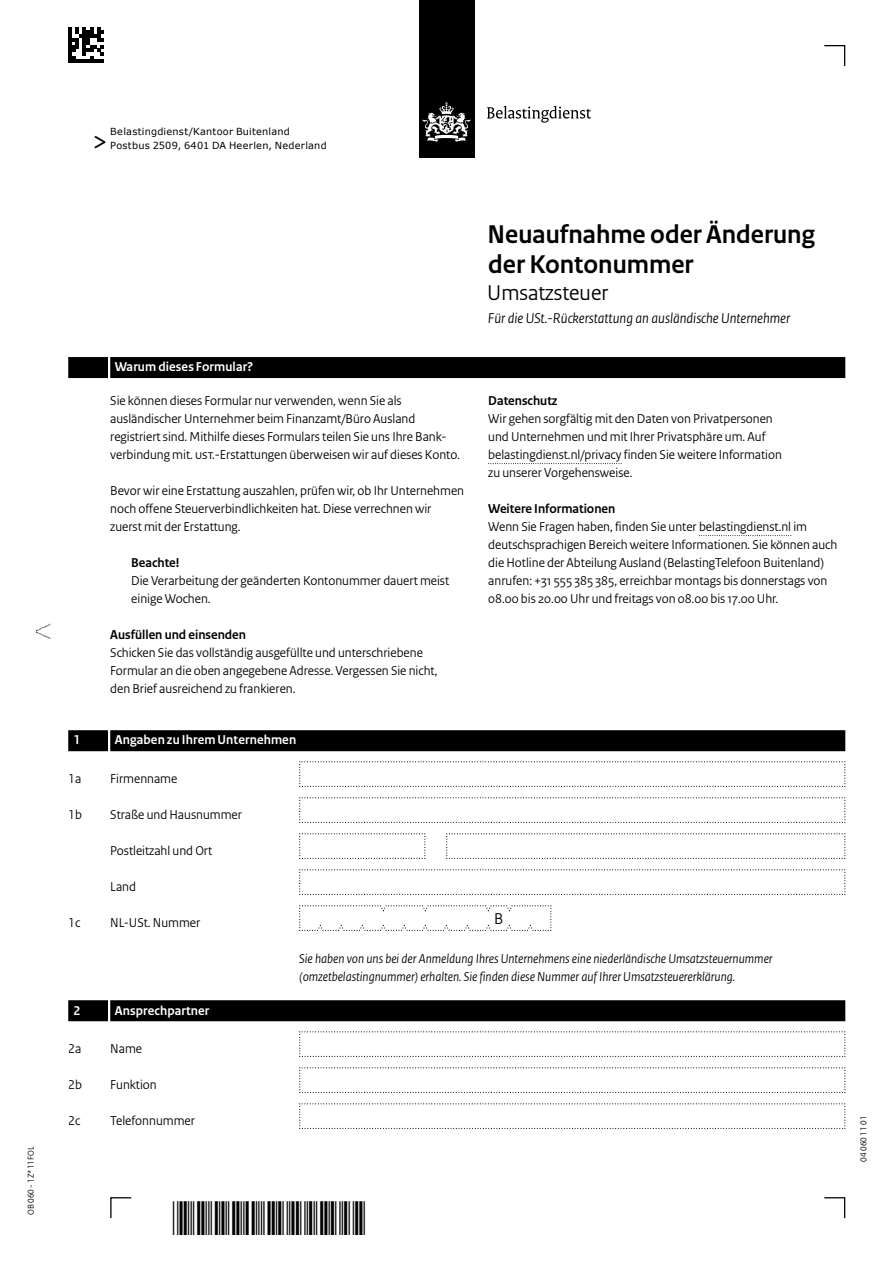
<style>
.page{position:relative;width:893px;height:1263px;background:#fff}
.page>*{position:absolute;margin:0;border:0;box-sizing:border-box;transform-origin:0 0}
.t1{font:30px "Rijksoverheid Sans Heading";color:#000}
.Documenttitel{font:700 27px/30px "Rijksoverheid Sans Heading";color:#000}
.Documenttitel-2{font:22.5px "Rijksoverheid Sans Heading";color:#000}
.t2{font:16.5px "Rijksoverheid Sans Heading";color:#000}
.Onderwerp{font:italic 15px "Rijksoverheid Sans Heading";color:#000}
.Gebruiksaanwijzing{font:13.5px/18px "Rijksoverheid Sans Heading";color:#000}
.Vraag{font:italic 13.5px/18px "Rijksoverheid Sans Heading";color:#000}
.Vraag_Nummer{font:13.5px "Rijksoverheid Sans Heading";color:#000}
.Let_op_Body{font:13.5px/18px "Rijksoverheid Sans Heading";color:#000}
.Tussenkop{font:700 13.5px "Rijksoverheid Sans Heading";color:#000}
.KOP_D_Nummer{font:700 13.5px "Rijksoverheid Sans Heading";letter-spacing:.01em;color:#fff}
.Vraag-2{font:13.5px "Rijksoverheid Sans Heading";color:#000}
.KOP_B_Nummer{font:700 13.5px "Rijksoverheid Sans Heading";letter-spacing:.01em;color:#fff}
.Let_op_kop{font:700 13.5px "Rijksoverheid Sans Heading";color:#000}
.t3{font:9.75px/13.5px "Verdana";letter-spacing:.025em;color:#000}
.t4{font:9px "Rijksoverheid Sans Heading";color:#000}
</style>
<div class="page">
<div style="left:419px;top:0;width:55px;height:157px;background:#000"></div>
<svg style="left:423px;top:102px;width:47px;height:40px"></svg>
<svg style="left:487px;top:106px;width:104px;height:17px"></svg>
<svg style="left:824px;top:1197px;width:22px;height:22px"></svg>
<svg style="left:110px;top:1197px;width:22px;height:22px"></svg>
<svg style="left:824px;top:45px;width:22px;height:21px"></svg>
<svg style="left:36px;top:624px;width:15px;height:15px"></svg>
<div style="left:110px;top:357px;width:735px;height:21px;background:#000"></div>
<div style="left:68px;top:357px;width:40px;height:21px;background:#000"></div>
<svg style="left:488px;top:463px;width:134px;height:1px"></svg>
<svg style="left:699px;top:535px;width:92px;height:1px"></svg>
<div style="left:110px;top:730px;width:735px;height:21px;background:#000"></div>
<div style="left:68px;top:730px;width:40px;height:21px;background:#000"></div>
<div style="left:110px;top:1000px;width:735px;height:21px;background:#000"></div>
<div style="left:68px;top:1000px;width:40px;height:21px;background:#000"></div>
<svg style="left:299px;top:761px;width:547px;height:26px"></svg>
<svg style="left:299px;top:797px;width:547px;height:26px"></svg>
<svg style="left:299px;top:833px;width:127px;height:26px"></svg>
<svg style="left:446px;top:833px;width:400px;height:26px"></svg>
<svg style="left:299px;top:869px;width:547px;height:26px"></svg>
<svg style="left:299px;top:905px;width:253px;height:26px"></svg>
<svg style="left:299px;top:1031px;width:547px;height:26px"></svg>
<svg style="left:299px;top:1067px;width:547px;height:26px"></svg>
<svg style="left:299px;top:1103px;width:547px;height:26px"></svg>
<svg style="left:68px;top:27px;width:36px;height:36px"></svg>
<p class="t4" style="left:26px;top:1215px;width:70px;rotate:-90deg">OB 060 - 1Z*11FOL</p>
<p class="t3" style="left:110px;top:125px;width:218px">Belastingdienst/Kantoor Buitenland<br>Postbus 2509, 6401 DA Heerlen, Nederland</p>
<h1 class="t1" style="left:92px;top:124px;width:17px">&gt;</h1>
<h2 class="KOP_B_Nummer" style="left:115px;top:359px;width:140px">Warum dieses Formular?</h2>
<p class="Gebruiksaanwijzing" style="left:110px;top:392px;width:351px">Sie können dieses Formular nur verwenden, wenn Sie als ausländischer Unternehmer beim Finanzamt/Büro Ausland registriert sind. Mithilfe dieses Formulars teilen Sie uns Ihre Bank&shy;verbindung mit. ust.-Erstattungen überweisen wir auf dieses Konto.</p>
<p class="Gebruiksaanwijzing" style="left:110px;top:482px;width:355px">Bevor wir eine Erstattung auszahlen, prüfen wir, ob Ihr Unternehmen noch offene Steuerverbindlichkeiten hat. Diese verrechnen wir zuerst mit der Erstattung.</p>
<p class="Let_op_kop" style="left:131px;top:555px;width:50px">Beachte!</p>
<p class="Let_op_Body" style="left:131px;top:572px;width:319px">Die Verarbeitung der geänderten Kontonummer dauert meist einige Wochen.</p>
<h3 class="Tussenkop" style="left:110px;top:627px;width:137px">Ausfüllen und einsenden</h3>
<p class="Gebruiksaanwijzing" style="left:110px;top:644px;width:329px">Schicken Sie das vollständig ausgefüllte und unterschriebene<br>Formular an die oben angegebene Adresse. Vergessen Sie nicht, den Brief ausreichend zu frankieren.</p>
<h2 class="KOP_D_Nummer" style="left:74px;top:732px;width:8px">1</h2>
<h2 class="KOP_D_Nummer" style="left:115px;top:732px;width:183px">Angaben zu Ihrem Unternehmen</h2>
<p class="Vraag_Nummer" style="left:68px;top:771px;width:15px">1a</p>
<p class="Vraag_Nummer" style="left:110px;top:771px;width:69px">Firmenname</p>
<p class="Vraag_Nummer" style="left:68px;top:807px;width:15px">1b</p>
<p class="Vraag_Nummer" style="left:110px;top:807px;width:133px">Straße und Hausnummer</p>
<p class="Vraag-2" style="left:110px;top:843px;width:104px">Postleitzahl und Ort</p>
<p class="Vraag-2" style="left:110px;top:879px;width:27px">Land</p>
<p class="Vraag_Nummer" style="left:68px;top:915px;width:14px">1c</p>
<p class="Vraag_Nummer" style="left:110px;top:915px;width:92px">NL-USt. Nummer</p>
<h1 class="Documenttitel" style="left:488px;top:220px;width:329px">Neuaufnahme oder Änderung der Kontonummer</h1>
<h1 class="Documenttitel-2" style="left:487px;top:280px;width:123px">Umsatzsteuer</h1>
<p class="Onderwerp" style="left:488px;top:309px;width:304px">Für die USt.-Rückerstattung an ausländische Unternehmer</p>
<h3 class="Tussenkop" style="left:488px;top:393px;width:71px">Datenschutz</h3>
<p class="Gebruiksaanwijzing" style="left:488px;top:410px;width:295px">Wir gehen sorgfältig mit den Daten von Privatpersonen und Unternehmen und mit Ihrer Privatsphäre um. Auf belastingdienst.nl/privacy finden Sie weitere Information zu unserer Vorgehensweise.</p>
<h3 class="Tussenkop" style="left:488px;top:501px;width:128px">Weitere Informationen</h3>
<p class="Gebruiksaanwijzing" style="left:488px;top:518px;width:350px">Wenn Sie Fragen haben, finden Sie unter belastingdienst.nl im deutschsprachigen Bereich weitere Informationen. Sie können auch die Hotline der Abteilung Ausland (BelastingTelefoon Buitenland) anrufen: +31 555 385 385, erreichbar montags bis donnerstags von 08.00 bis 20.00 Uhr und freitags von 08.00 bis 17.00 Uhr.</p>
<p class="t2" style="left:494px;top:909px;width:11px">B</p>
<h2 class="KOP_D_Nummer" style="left:74px;top:1002px;width:8px">2</h2>
<h2 class="KOP_D_Nummer" style="left:115px;top:1002px;width:96px">Ansprechpartner</h2>
<p class="Vraag_Nummer" style="left:68px;top:1041px;width:15px">2a</p>
<p class="Vraag_Nummer" style="left:110px;top:1041px;width:33px">Name</p>
<p class="Vraag_Nummer" style="left:68px;top:1077px;width:15px">2b</p>
<p class="Vraag_Nummer" style="left:110px;top:1077px;width:48px">Funktion</p>
<p class="Vraag_Nummer" style="left:68px;top:1113px;width:14px">2c</p>
<p class="Vraag_Nummer" style="left:110px;top:1113px;width:86px">Telefonnummer</p>
<p class="Vraag" style="left:299px;top:950px;width:475px">Sie haben von uns bei der Anmeldung Ihres Unternehmens eine niederländische Umsatzsteuernummer (omzetbelastingnummer) erhalten. Sie finden diese Nummer auf Ihrer Umsatzsteuererklärung.</p>
<p class="t4" style="left:858px;top:1161px;width:47px;rotate:-90deg">04 060 11 01</p>
</div>
